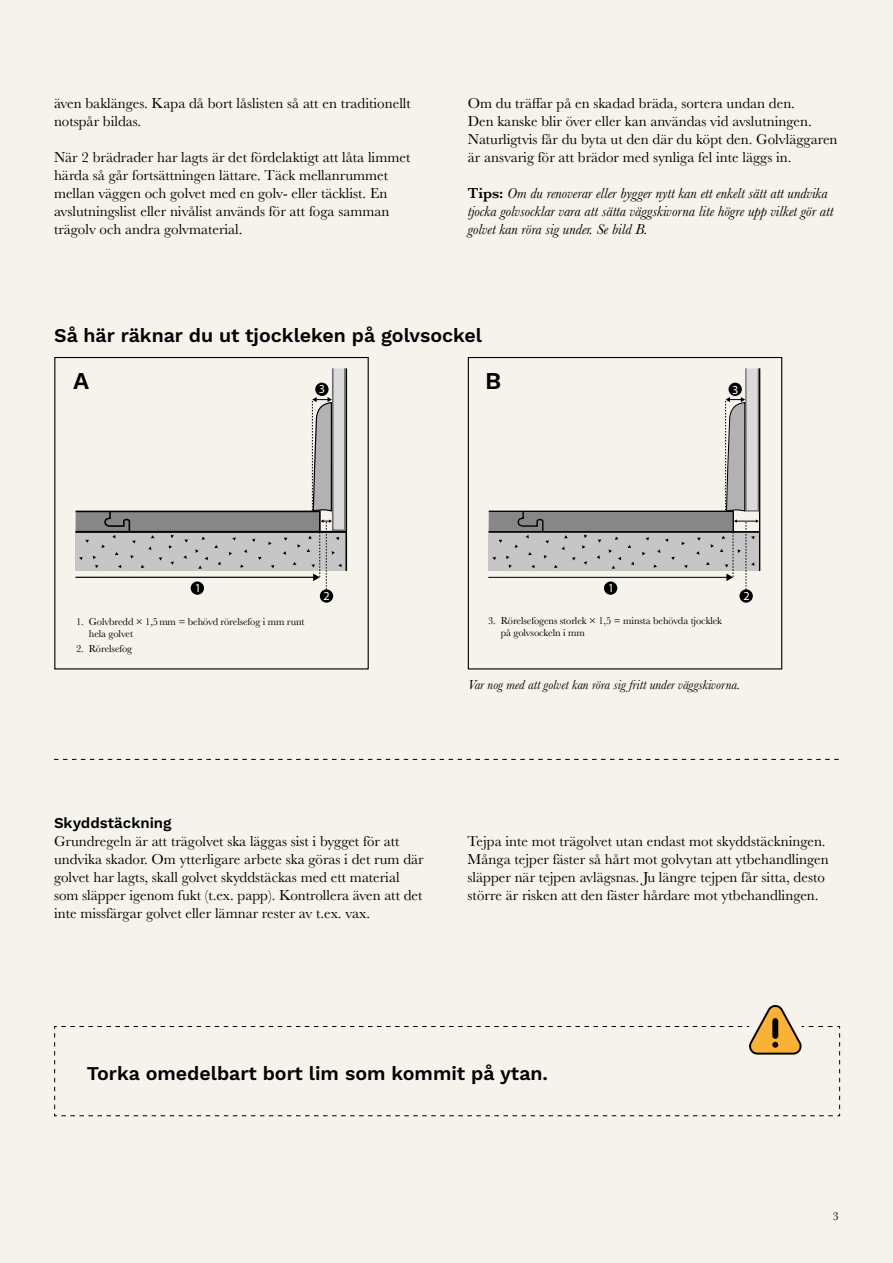
<style>
.page{position:relative;width:893px;height:1263px;background:#f6f2ec}
.page>*{position:absolute;margin:0;border:0;box-sizing:border-box;transform-origin:0 0}
.t1{font:600 24.15px "Work Sans";color:#000}
.t2{font:600 19.5px "Work Sans";color:#000}
.t3{font:15px/18px "Baskerville";color:#000}
.t4{font:italic 15px/18px "Baskerville";color:#000}
.t5{font:600 15px "Work Sans";color:#000}
.t6{font:italic 13.5px "Baskerville";color:#000}
.t7{font:12.3px "Myriad Pro";color:#fff}
.t8{font:12.3px "Myriad Pro";color:#fff;scale:.93 1}
.t9{font:12px "Baskerville";color:#000}
.t10{font:10.5px/12px "Baskerville";letter-spacing:-.01em;color:#000}
.s1{font-weight:600;font-style:normal}
</style>
<div class="page">
<div style="left:333px;top:368px;width:12px;height:162px;background:#dadada"></div>
<div style="left:54px;top:357px;width:315px;height:312px;border:1px solid #000"></div>
<div style="left:191px;top:581px;width:13px;height:14px;background:#000;border-radius:50%"></div>
<div style="left:320px;top:589px;width:13px;height:14px;background:#000;border-radius:50%"></div>
<div style="left:315px;top:383px;width:14px;height:13px;background:#000;border-radius:50%"></div>
<hr style="left:345px;top:368px;width:2px;height:203px;background:#000">
<hr style="left:76px;top:531px;width:270px;height:2px;background:#000">
<div style="left:332px;top:367px;width:14px;height:164px;border:2px solid #706f6f"></div>
<svg style="left:75px;top:397px;width:267px;height:193px"></svg>
<div style="left:746px;top:368px;width:13px;height:143px;background:#dadada"></div>
<div style="left:604px;top:581px;width:13px;height:14px;background:#000;border-radius:50%"></div>
<div style="left:739px;top:589px;width:14px;height:14px;background:#000;border-radius:50%"></div>
<div style="left:728px;top:383px;width:14px;height:13px;background:#000;border-radius:50%"></div>
<hr style="left:759px;top:368px;width:1px;height:203px;background:#000">
<div style="left:745px;top:368px;width:14px;height:144px;border:1px solid #706f6f"></div>
<svg style="left:488px;top:397px;width:271px;height:193px"></svg>
<div style="left:468px;top:357px;width:314px;height:312px;border:1px solid #000"></div>
<svg style="left:54px;top:759px;width:785px;height:1px"></svg>
<svg style="left:54px;top:1026px;width:786px;height:90px"></svg>
<svg style="left:749px;top:1005px;width:83px;height:49px"></svg>
<p class="t3" style="left:54px;top:94px;width:358px">även baklänges. Kapa då bort låslisten så att en traditionellt notspår bildas.</p>
<p class="t3" style="left:54px;top:148px;width:358px">När 2 brädrader har lagts är det fördelaktigt att låta limmet härda så går fortsättningen lättare. Täck mellanrummet mellan väggen och golvet med en golv- eller täcklist. En avslutningslist eller nivålist används för att foga samman trägolv och andra golvmaterial.</p>
<p class="t3" style="left:468px;top:94px;width:371px">Om du träffar på en skadad bräda, sortera undan den.<br>Den kanske blir över eller kan användas vid avslutningen.<br>Naturligtvis får du byta ut den där du köpt den. Golvläggaren är ansvarig för att brädor med synliga fel inte läggs in.</p>
<p class="t4" style="left:468px;top:184px;width:367px"><span class="s1">Tips:</span> Om du renoverar eller bygger nytt kan ett enkelt sätt att undvika tjocka golvsocklar vara att sätta väggskivorna lite högre upp vilket gör att golvet kan röra sig under. Se bild B.</p>
<h2 class="t2" style="left:54px;top:324px;width:429px">Så här räknar du ut tjockleken på golvsockel</h2>
<h1 class="t1" style="left:73px;top:367px;width:18px">A</h1>
<h1 class="t1" style="left:485px;top:367px;width:18px">B</h1>
<p class="t7" style="left:319px;top:382px;width:8px">3</p>
<p class="t7" style="left:732px;top:382px;width:8px">3</p>
<p class="t7" style="left:195px;top:580px;width:8px">1</p>
<p class="t10" style="left:89px;top:616px;width:217px;text-indent:-13px">1. Golvbredd × 1,5mm = behövd rörelsefog i mm runt hela golvet</p>
<p class="t10" style="left:76px;top:643px;width:58px">2. Rörelsefog</p>
<p class="t7" style="left:323px;top:588px;width:8px">2</p>
<p class="t8" style="left:608px;top:580px;width:8px">1</p>
<p class="t10" style="left:501px;top:615px;width:223px;text-indent:-13px">3. Rörelsefogens storlek × 1,5 = minsta behövda tjocklek på golvsockeln i mm</p>
<p class="t7" style="left:744px;top:588px;width:8px">2</p>
<p class="t6" style="left:468px;top:675px;width:274px">Var nog med att golvet kan röra sig fritt under väggskivorna.</p>
<p class="t5" style="left:54px;top:814px;width:119px">Skyddstäckning</p>
<p class="t3" style="left:54px;top:832px;width:371px">Grundregeln är att trägolvet ska läggas sist i bygget för att undvika skador. Om ytterligare arbete ska göras i det rum där golvet har lagts, skall golvet skyddstäckas med ett material som släpper igenom fukt (t.ex. papp). Kontrollera även att det inte missfärgar golvet eller lämnar rester av t.ex. vax.</p>
<p class="t3" style="left:468px;top:832px;width:363px">Tejpa inte mot trägolvet utan endast mot skyddstäckningen.<br>Många tejper fäster så hårt mot golvytan att ytbehandlingen släpper när tejpen avlägsnas. Ju längre tejpen får sitta, desto större är risken att den fäster hårdare mot ytbehandlingen.</p>
<h2 class="t2" style="left:87px;top:1062px;width:463px">Torka omedelbart bort lim som kommit på ytan.</h2>
<p class="t9" style="left:833px;top:1208px;width:7px">3</p>
</div>
